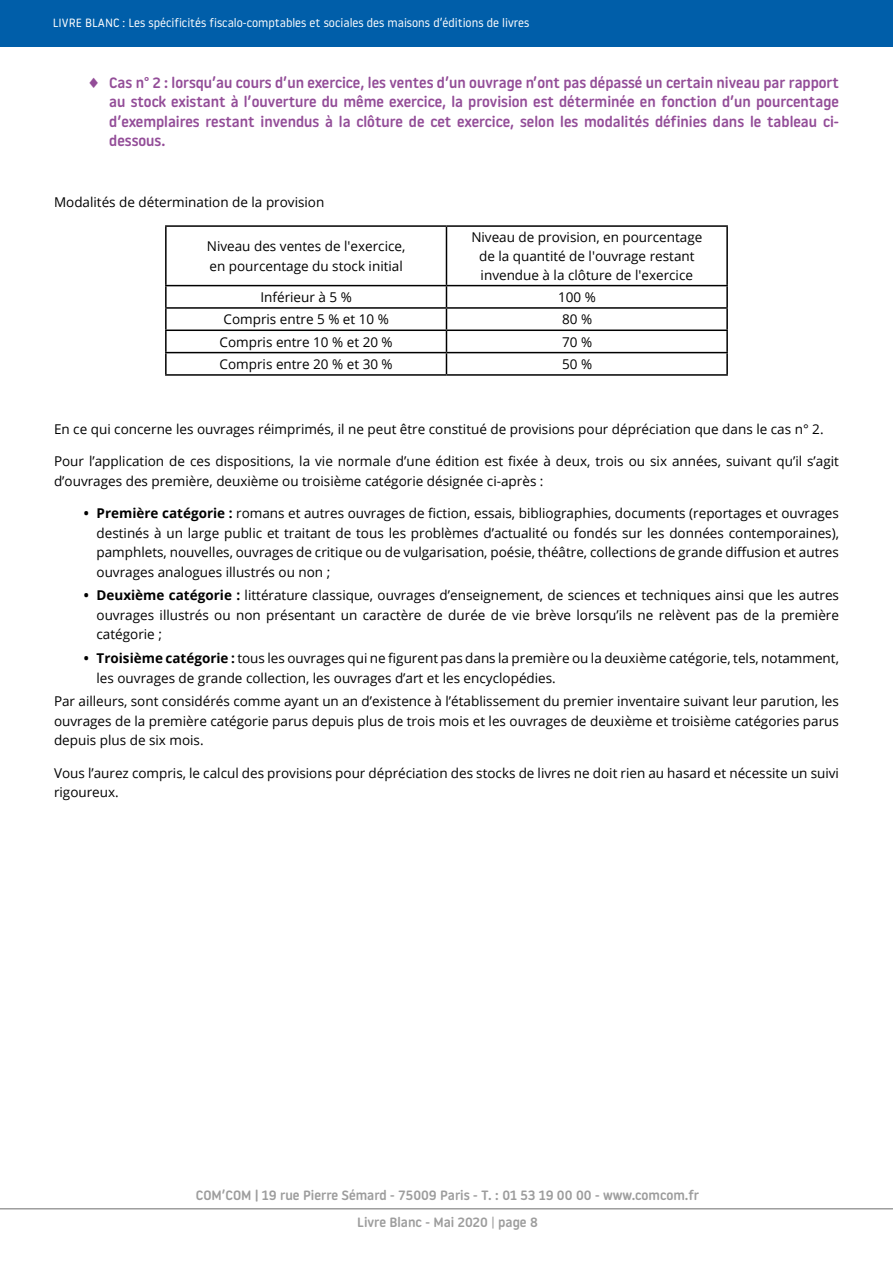
<style>
.page{position:relative;width:893px;height:1263px;background:#fff}
.page>*{position:absolute;margin:0;border:0;box-sizing:border-box;transform-origin:0 0}
.t1{font:500 15px/19.5px "Roway Round";color:#934d98;text-align:justify}
.t2{font:13.5px/19.5px "Open Sans";color:#000}
.t3{font:500 13.5px/26.8px "Roway Round";color:#9d9d9d;text-align:center}
.t4{font:12px "Roway Round";color:#fefefe}
.s1{font-weight:700}
.s2{font-weight:400}
</style>
<div class="page">
<div style="left:0;top:0;width:893px;height:47px;background:#005ea9"></div>
<hr style="left:0;top:1208px;width:893px;height:1px;background:#9d9d9d">
<hr style="left:165px;top:225px;width:281px;height:2px;background:#000">
<hr style="left:165px;top:227px;width:2px;height:58px;background:#000">
<hr style="left:446px;top:225px;width:282px;height:2px;background:#000">
<hr style="left:446px;top:227px;width:1px;height:58px;background:#000">
<hr style="left:726px;top:227px;width:2px;height:58px;background:#000">
<hr style="left:165px;top:285px;width:281px;height:1px;background:#000">
<hr style="left:165px;top:286px;width:2px;height:21px;background:#000">
<hr style="left:446px;top:285px;width:282px;height:1px;background:#000">
<hr style="left:726px;top:286px;width:2px;height:21px;background:#000">
<hr style="left:165px;top:307px;width:281px;height:2px;background:#000">
<hr style="left:165px;top:309px;width:2px;height:20px;background:#000">
<hr style="left:446px;top:307px;width:282px;height:2px;background:#000">
<hr style="left:726px;top:309px;width:2px;height:20px;background:#000">
<hr style="left:165px;top:329px;width:281px;height:2px;background:#000">
<hr style="left:165px;top:331px;width:2px;height:21px;background:#000">
<hr style="left:446px;top:329px;width:282px;height:2px;background:#000">
<hr style="left:726px;top:331px;width:2px;height:21px;background:#000">
<hr style="left:165px;top:352px;width:281px;height:1px;background:#000">
<hr style="left:165px;top:353px;width:2px;height:21px;background:#000">
<hr style="left:446px;top:352px;width:282px;height:1px;background:#000">
<svg style="left:446px;top:286px;width:1px;height:88px"></svg>
<hr style="left:726px;top:353px;width:2px;height:21px;background:#000">
<hr style="left:165px;top:374px;width:281px;height:2px;background:#000">
<hr style="left:446px;top:374px;width:282px;height:2px;background:#000">
<p class="t4" style="left:53px;top:15px;width:478px">LIVRE BLANC : Les spécificités fiscalo-comptables et sociales des maisons d’éditions de livres</p>
<p class="t1" style="left:109px;top:72px;width:731px;text-indent:-21px">♦ Cas n° 2 : lorsqu’au cours d’un exercice, les ventes d’un ouvrage n’ont pas dépassé un certain niveau par rapport au stock existant à l’ouverture du même exercice, la provision est déterminée en fonction d’un pourcentage d’exemplaires restant invendus à la clôture de cet exercice, selon les modalités définies dans le tableau ci&shy;dessous.</p>
<p class="t2" style="left:54px;top:192px;width:272px">Modalités de détermination de la provision</p>
<p class="t2" style="left:207px;top:236px;width:200px">Niveau des ventes de l'exercice, en pourcentage du stock initial</p>
<p class="t2" style="left:471px;top:226px;width:232px;text-align:center">Niveau de provision, en pourcentage de la quantité de l'ouvrage restant invendue à la clôture de l'exercice</p>
<p class="t2" style="left:260px;top:287px;width:93px">Inférieur à 5 %</p>
<p class="t2" style="left:558px;top:287px;width:39px">100 %</p>
<p class="t2" style="left:223px;top:309px;width:167px">Compris entre 5 % et 10 %</p>
<p class="t2" style="left:562px;top:309px;width:32px">80 %</p>
<p class="t2" style="left:220px;top:332px;width:175px">Compris entre 10 % et 20 %</p>
<p class="t2" style="left:562px;top:332px;width:32px">70 %</p>
<p class="t2" style="left:220px;top:354px;width:175px">Compris entre 20 % et 30 %</p>
<p class="t2" style="left:562px;top:354px;width:32px">50 %</p>
<p class="t2" style="left:54px;top:419px;width:771px">En ce qui concerne les ouvrages réimprimés, il ne peut être constitué de provisions pour dépréciation que dans le cas n° 2.</p>
<p class="t2" style="left:54px;top:451px;width:786px">Pour l’application de ces dispositions, la vie normale d’une édition est fixée à deux, trois ou six années, suivant qu’il s’agit d’ouvrages des première, deuxième ou troisième catégorie désignée ci-après :</p>
<p class="t2" style="left:97px;top:503px;width:744px;text-align:justify;text-indent:-13px"><span class="s1">• Première catégorie :</span> romans et autres ouvrages de fiction, essais, bibliographies, documents (reportages et ouvrages destinés à un large public et traitant de tous les problèmes d’actualité ou fondés sur les données contemporaines), pamphlets, nouvelles, ouvrages de critique ou de vulgarisation, poésie, théâtre, collections de grande diffusion et autres ouvrages analogues illustrés ou non ;</p>
<p class="t2" style="left:97px;top:585px;width:744px;text-align:justify;text-indent:-13px"><span class="s1">• Deuxième catégorie :</span> littérature classique, ouvrages d’enseignement, de sciences et techniques ainsi que les autres ouvrages illustrés ou non présentant un caractère de durée de vie brève lorsqu’ils ne relèvent pas de la première catégorie ;</p>
<p class="t2" style="left:97px;top:648px;width:744px;text-indent:-13px"><span class="s1">• Troisième catégorie :</span> tous les ouvrages qui ne figurent pas dans la première ou la deuxième catégorie, tels, notamment, les ouvrages de grande collection, les ouvrages d’art et les encyclopédies.</p>
<p class="t2" style="left:54px;top:691px;width:786px;text-align:justify">Par ailleurs, sont considérés comme ayant un an d’existence à l’établissement du premier inventaire suivant leur parution, les ouvrages de la première catégorie parus depuis plus de trois mois et les ouvrages de deuxième et troisième catégories parus depuis plus de six mois.</p>
<p class="t2" style="left:54px;top:763px;width:786px">Vous l’aurez compris, le calcul des provisions pour dépréciation des stocks de livres ne doit rien au hasard et nécessite un suivi rigoureux.</p>
<p class="t3" style="left:196px;top:1181px;width:505px">COM’COM | 19 rue Pierre Sémard - 75009 Paris - T. : 01 53 19 00 00 - www.comcom.fr<br>Livre Blanc - Mai 2020 <span class="s2">|</span> page 8</p>
</div>
